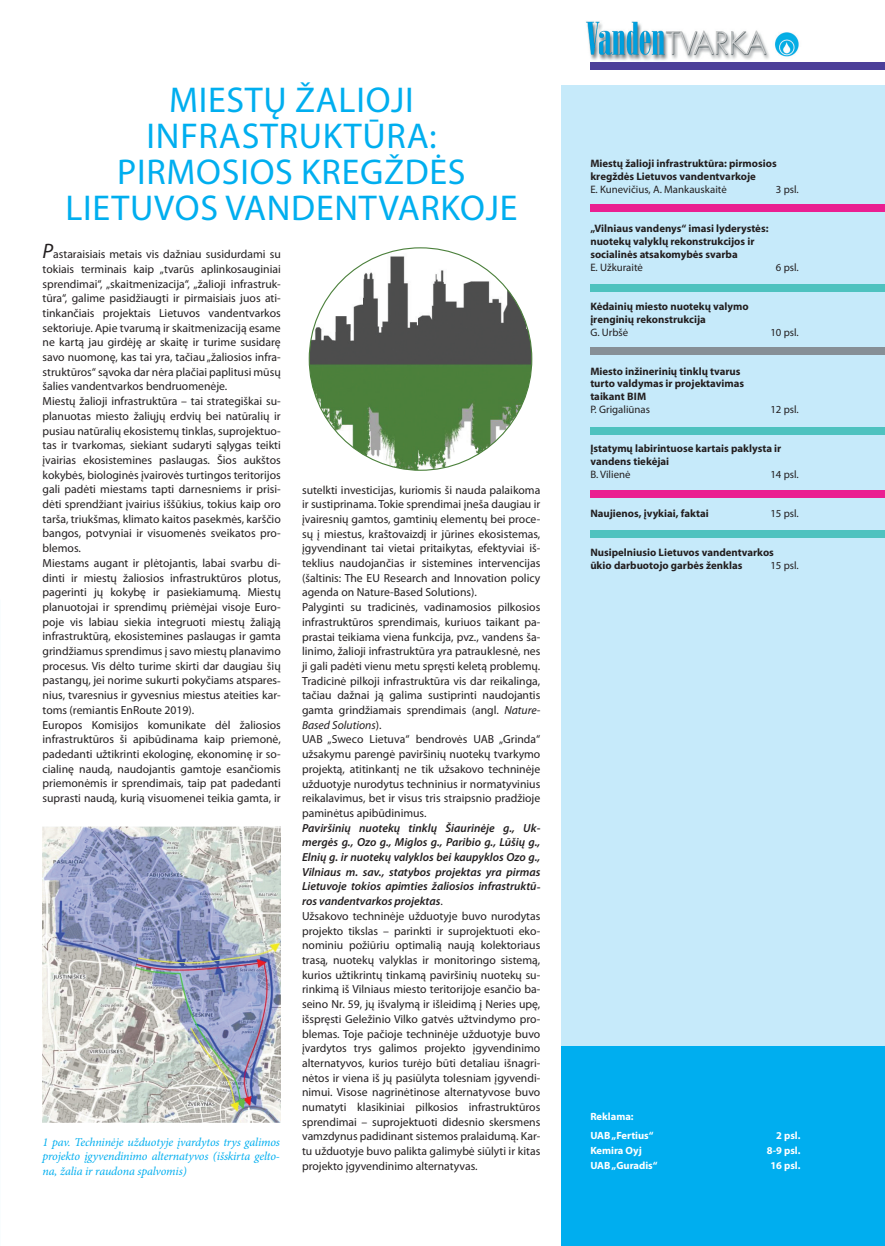
<style>
.page{position:relative;width:885px;height:1246px;background:#fff}
.page>*{position:absolute;margin:0;border:0;box-sizing:border-box;transform-origin:0 0}
.t1{font:36px/36px "Myriad Pro";letter-spacing:.02em;color:#00aeef;text-align:center}
.t2{font:italic 12px/14.4px "Minion Pro";letter-spacing:-.015em;color:#00aeef;text-align:justify}
.t3{font:11.7px/14.7px "Myriad Pro";color:#231f20}
.t4{font:700 10.8px/12.9px "Myriad Pro";color:#231f20}
.t5{font:10.8px "Myriad Pro";color:#231f20}
.t6{font:700 10.5px/19.2px "Myriad Pro";color:#fff}
.s1{font-style:italic;font-size:21px}
.s2{font-style:italic}
.s3{font-weight:600;font-style:italic}
</style>
<div class="page">
<img style="left:586px;top:21px;width:213px;height:40px">
<div style="left:561px;top:85px;width:323px;height:1161px;background:#c6eafa"></div>
<div style="left:561px;top:1046px;width:323px;height:200px;background:#00aeef"></div>
<div style="left:590px;top:62px;width:294px;height:7px;background:#4c3f99"></div>
<div style="left:590px;top:204px;width:294px;height:7px;background:#ea1f91"></div>
<div style="left:590px;top:490px;width:294px;height:7px;background:#ea1f91"></div>
<div style="left:590px;top:428px;width:294px;height:7px;background:#4ec2bf"></div>
<div style="left:590px;top:531px;width:294px;height:7px;background:#4ec2bf"></div>
<div style="left:590px;top:284px;width:294px;height:7px;background:#4ec2bf"></div>
<div style="left:590px;top:347px;width:294px;height:7px;background:#868f96"></div>
<img style="left:310px;top:249px;width:221px;height:221px">
<img style="left:43px;top:826px;width:238px;height:297px">
<h1 class="t1" style="left:65px;top:81px;width:453px">MIESTŲ ŽALIOJI<br>INFRASTRUKTŪRA:<br>PIRMOSIOS KREGŽDĖS<br>LIETUVOS VANDENTVARKOJE</h1>
<p class="t3" style="left:43px;top:247px;width:240px"><span class="s1">P</span>astaraisiais metais vis dažniau susidurdami su tokiais terminais kaip „tvarūs aplinkosauginiai sprendimai“, „skaitmenizacija“, „žalioji infrastruk&shy;tūra“, galime pasidžiaugti ir pirmaisiais juos ati&shy;tinkančiais projektais Lietuvos vandentvarkos sektoriuje. Apie tvarumą ir skaitmenizaciją esame ne kartą jau girdėję ar skaitę ir turime susidarę savo nuomonę, kas tai yra, tačiau „žaliosios infra&shy;struktūros“ sąvoka dar nėra plačiai paplitusi mūsų šalies vandentvarkos bendruomenėje.<br>Miestų žalioji infrastruktūra – tai strategiškai su&shy;planuotas miesto žaliųjų erdvių bei natūralių ir pusiau natūralių ekosistemų tinklas, suprojektuo&shy;tas ir tvarkomas, siekiant sudaryti sąlygas teikti įvairias ekosistemines paslaugas. Šios aukštos kokybės, biologinės įvairovės turtingos teritorijos gali padėti miestams tapti darnesniems ir prisi&shy;dėti sprendžiant įvairius iššūkius, tokius kaip oro tarša, triukšmas, klimato kaitos pasekmės, karščio bangos, potvyniai ir visuomenės sveikatos pro&shy;blemos.<br>Miestams augant ir plėtojantis, labai svarbu di&shy;dinti ir miestų žaliosios infrastruktūros plotus, pagerinti jų kokybę ir pasiekiamumą. Miestų planuotojai ir sprendimų priėmėjai visoje Euro&shy;poje vis labiau siekia integruoti miestų žaliąją infrastruktūrą, ekosistemines paslaugas ir gamta grindžiamus sprendimus į savo miestų planavimo procesus. Vis dėlto turime skirti dar daugiau šių pastangų, jei norime sukurti pokyčiams atspares&shy;nius, tvaresnius ir gyvesnius miestus ateities kar&shy;toms (remiantis EnRoute 2019).<br>Europos Komisijos komunikate dėl žaliosios infrastruktūros ši apibūdinama kaip priemonė, padedanti užtikrinti ekologinę, ekonominę ir so&shy;cialinę naudą, naudojantis gamtoje esančiomis priemonėmis ir sprendimais, taip pat padedanti suprasti naudą, kurią visuomenei teikia gamta, ir</p>
<p class="t2" style="left:43px;top:1135px;width:239px">1 pav. Techninėje užduotyje įvardytos trys galimos projekto įgyvendinimo alternatyvos (išskirta gelto&shy;na, žalia ir raudona spalvomis)</p>
<p class="t3" style="left:302px;top:482px;width:240px">sutelkti investicijas, kuriomis ši nauda palaikoma ir sustiprinama. Tokie sprendimai įneša daugiau ir įvairesnių gamtos, gamtinių elementų bei proce&shy;sų į miestus, kraštovaizdį ir jūrines ekosistemas, įgyvendinant tai vietai pritaikytas, efektyviai iš&shy;teklius naudojančias ir sistemines intervencijas (šaltinis: The EU Research and Innovation policy agenda on Nature-Based Solutions).<br>Palyginti su tradicinės, vadinamosios pilkosios infrastruktūros sprendimais, kuriuos taikant pa&shy;prastai teikiama viena funkcija, pvz., vandens ša&shy;linimo, žalioji infrastruktūra yra patrauklesnė, nes ji gali padėti vienu metu spręsti keletą problemų.<br>Tradicinė pilkoji infrastruktūra vis dar reikalinga, tačiau dažnai ją galima sustiprinti naudojantis gamta grindžiamais sprendimais (angl. <span class="s2">Nature-Based Solutions</span>).<br>UAB „Sweco Lietuva“ bendrovės UAB „Grinda“ užsakymu parengė paviršinių nuotekų tvarkymo projektą, atitinkantį ne tik užsakovo techninėje užduotyje nurodytus techninius ir normatyvinius reikalavimus, bet ir visus tris straipsnio pradžioje paminėtus apibūdinimus.</p>
<p class="t3" style="left:302px;top:820px;width:240px"><span class="s3">Paviršinių nuotekų tinklų Šiaurinėje g., Uk&shy;mergės g., Ozo g., Miglos g., Paribio g., Lūšių g., Elnių g. ir nuotekų valyklos bei kaupyklos Ozo g., Vilniaus m. sav., statybos projektas yra pirmas Lietuvoje tokios apimties žaliosios infrastruktū&shy;ros vandentvarkos projektas</span>.<br>Užsakovo techninėje užduotyje buvo nurodytas projekto tikslas – parinkti ir suprojektuoti eko&shy;nominiu požiūriu optimalią naują kolektoriaus trasą, nuotekų valyklas ir monitoringo sistemą, kurios užtikrintų tinkamą paviršinių nuotekų su&shy;rinkimą iš Vilniaus miesto teritorijoje esančio ba&shy;seino Nr. 59, jų išvalymą ir išleidimą į Neries upę, išspręsti Geležinio Vilko gatvės užtvindymo pro&shy;blemas. Toje pačioje techninėje užduotyje buvo įvardytos trys galimos projekto įgyvendinimo alternatyvos, kurios turėjo būti detaliau išnagri&shy;nėtos ir viena iš jų pasiūlyta tolesniam įgyvendi&shy;nimui. Visose nagrinėtinose alternatyvose buvo numatyti klasikiniai pilkosios infrastruktūros sprendimai – suprojektuoti didesnio skersmens vamzdynus padidinant sistemos pralaidumą. Kar&shy;tu užduotyje buvo palikta galimybė siūlyti ir kitas projekto įgyvendinimo alternatyvas.</p>
<p class="t4" style="left:590px;top:157px;width:188px">Miestų žalioji infrastruktūra: pirmosios kregždės Lietuvos vandentvarkoje</p>
<p class="t5" style="left:590px;top:183px;width:138px">E. Kunevičius, A. Mankauskaitė</p>
<p class="t5" style="left:775px;top:183px;width:24px">3 psl.</p>
<p class="t4" style="left:590px;top:221px;width:180px">„Vilniaus vandenys“ imasi lyderystės: nuotekų valyklų rekonstrukcijos ir socialinės atsakomybės svarba</p>
<p class="t5" style="left:590px;top:261px;width:54px">E. Užkuraitė</p>
<p class="t5" style="left:775px;top:261px;width:24px">6 psl.</p>
<p class="t4" style="left:590px;top:299px;width:160px">Kėdainių miesto nuotekų valymo įrenginių rekonstrukcija</p>
<p class="t5" style="left:590px;top:325px;width:39px">G. Urbšė</p>
<p class="t5" style="left:770px;top:325px;width:30px">10 psl.</p>
<p class="t4" style="left:590px;top:364px;width:155px">Miesto inžinerinių tinklų tvarus turto valdymas ir projektavimas taikant BIM</p>
<p class="t5" style="left:590px;top:403px;width:61px">P. Grigaliūnas</p>
<p class="t5" style="left:770px;top:403px;width:30px">12 psl.</p>
<p class="t4" style="left:590px;top:442px;width:192px">Įstatymų labirintuose kartais paklysta ir vandens tiekėjai</p>
<p class="t5" style="left:590px;top:468px;width:42px">B. Vilienė</p>
<p class="t5" style="left:770px;top:468px;width:30px">14 psl.</p>
<p class="t4" style="left:590px;top:507px;width:120px">Naujienos, įvykiai, faktai</p>
<p class="t5" style="left:770px;top:507px;width:30px">15 psl.</p>
<p class="t4" style="left:590px;top:545px;width:185px">Nusipelniusio Lietuvos vandentvarkos ūkio darbuotojo garbės ženklas</p>
<p class="t5" style="left:770px;top:559px;width:30px">15 psl.</p>
<p class="t6" style="left:590px;top:1107px;width:65px">Reklama:<br>UAB „Fertius“</p>
<p class="t6" style="left:776px;top:1126px;width:26px">2 psl.</p>
<p class="t6" style="left:590px;top:1141px;width:53px">Kemira Oyj</p>
<p class="t6" style="left:766px;top:1141px;width:35px">8-9 psl.</p>
<p class="t6" style="left:590px;top:1156px;width:69px">UAB „Guradis“</p>
<p class="t6" style="left:770px;top:1156px;width:32px">16 psl.</p>
</div>
